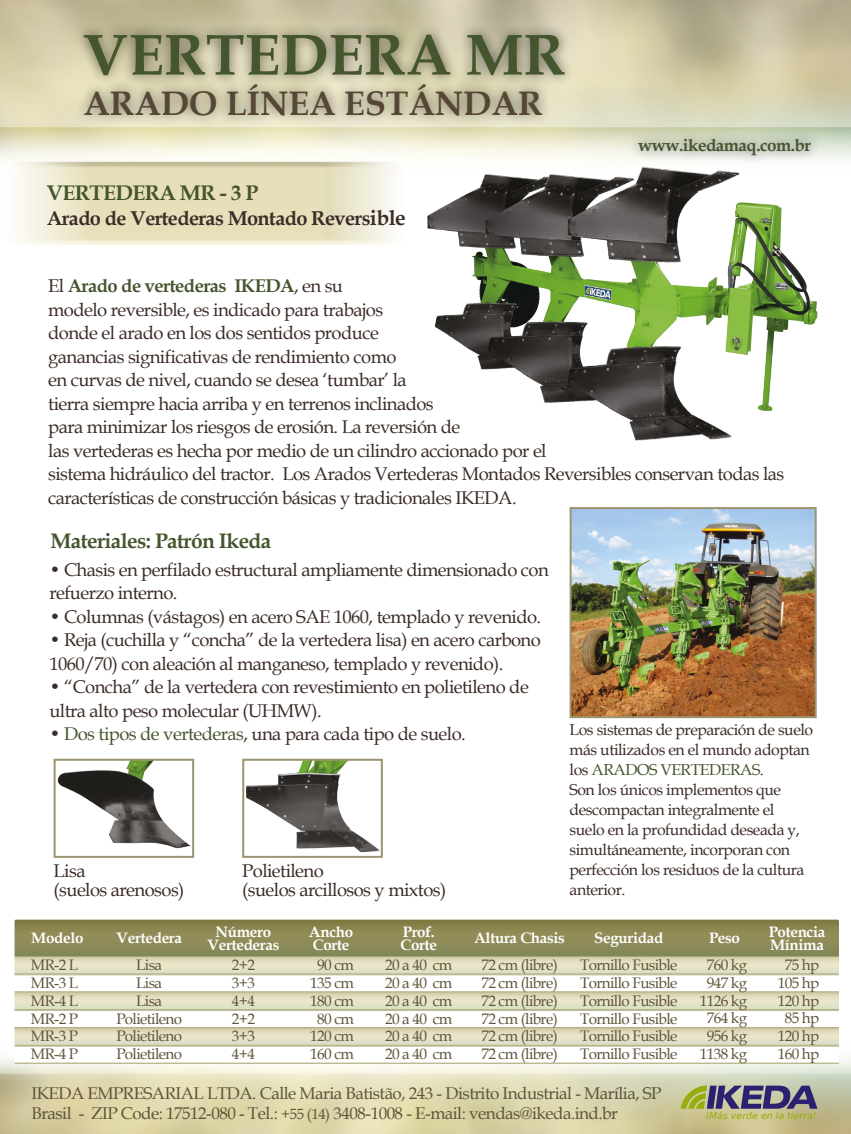
<style>
.page{position:relative;width:851px;height:1134px;background:#fff}
.page>*{position:absolute;margin:0;border:0;box-sizing:border-box;transform-origin:0 0}
.t1{font:700 58px "Book Antiqua";color:#45552e}
.t2{font:700 34px "Book Antiqua";color:#554635}
.t3{font:700 22px "Book Antiqua";letter-spacing:-.025em;color:#554635}
.t4{font:700 22px "Book Antiqua";letter-spacing:-.025em;color:#45552e}
.t5{font:700 21.2px "Book Antiqua";letter-spacing:-.03em;color:#45552e}
.t6{font:700 21px "Book Antiqua";letter-spacing:-.03em;color:#45552e}
.t7{font:700 20px "Book Antiqua";letter-spacing:-.03em;color:#3c2c27}
.t8{font:18.4px/23.6px "Book Antiqua";letter-spacing:-.03em;color:#3c2c27}
.t9{font:17px/20.6px "Book Antiqua";letter-spacing:-.03em;color:#5d553a}
.t10{font:700 17px "Book Antiqua";letter-spacing:-.03em;color:#45552e}
.t11{font:15.8px/20px "Book Antiqua";letter-spacing:-.03em;color:#3c2c27}
.t12{font:15.2px/17.8px "Book Antiqua";letter-spacing:-.04em;color:#5e553a;text-align:justify}
.t13{font:700 15.2px/13.6px "Book Antiqua";letter-spacing:-.02em;color:#fff}
.t14{font:italic 9.4px "Bitstream Vera Sans";color:#95ad0d}
.s1{font-size:21.2px}
.s2{font-weight:700;color:#45552e}
.s3{color:#45552e}
.s4{font-size:14.8px}
</style>
<div class="page">
<img style="left:0;top:919px;width:850px;height:145px">
<div style="left:143px;top:1073px;width:198px;height:39px;background:#f5f3de"></div>
<div style="left:371px;top:1069px;width:307px;height:43px;background:#f5f2e0"></div>
<div style="left:72px;top:23px;width:504px;height:64px;background:#000;opacity:.55"></div>
<div style="left:73px;top:73px;width:479px;height:53px;background:#000;opacity:.55"></div>
<div style="left:628px;top:128px;width:193px;height:39px;background:#000;opacity:.55"></div>
<img style="left:406px;top:162px;width:421px;height:279px">
<img style="left:572px;top:510px;width:241px;height:205px">
<div style="left:569px;top:507px;width:247px;height:211px;border:2px solid #9c9570"></div>
<img style="left:57px;top:762px;width:133px;height:87px">
<div style="left:54px;top:759px;width:140px;height:99px;border:2px solid #9c9570"></div>
<img style="left:245px;top:762px;width:135px;height:91px">
<div style="left:242px;top:759px;width:141px;height:99px;border:2px solid #9c9570"></div>
<div style="left:786px;top:1073px;width:32px;height:37px;background:#dce5d6"></div>
<svg style="left:680px;top:1085px;width:137px;height:24px;background:#78767c"></svg>
<h1 class="t1" style="left:83px;top:15px;width:483px">VERTEDERA MR</h1>
<h2 class="t2" style="left:83px;top:80px;width:460px">ARADO LÍNEA ESTÁNDAR</h2>
<p class="t5" style="left:47px;top:178px;width:213px">VERTEDERA MR - 3 P</p>
<p class="t7" style="left:47px;top:205px;width:360px">Arado de Vertederas Montado Revers<span class="s1">ible</span></p>
<p class="t10" style="left:638px;top:134px;width:174px">www.ikedamaq.com.br</p>
<p class="t8" style="left:48px;top:274px;width:737px">El <span class="s2">Arado de vertederas IKEDA</span>, en su<br>modelo reversible, es indicado para trabajos<br>donde el arado en los dos sentidos produce<br>ganancias significativas de rendimiento como<br>en curvas de nivel, cuando se desea ‘tumbar’ la<br>tierra siempre hacia arriba y en terrenos inclinados<br>para minimizar los riesgos de erosión. La reversión de<br>las vertederas es hecha por medio de un cilindro accionado por el<br>sistema hidráulico del tractor. Los Arados Vertederas Montados Reversibles conservan todas las características de construcción básicas y tradicionales IKEDA.</p>
<p class="t6" style="left:51px;top:526px;width:222px">Materiales: Patrón Ikeda</p>
<p class="t8" style="left:49px;top:557px;width:501px">• Chasis en perfilado estructural ampliamente dimensionado con refuerzo interno.</p>
<p class="t8" style="left:49px;top:604px;width:493px">• Columnas (vástagos) en acero SAE 1060, templado y revenido.</p>
<p class="t8" style="left:49px;top:628px;width:493px">• Reja (cuchilla y “concha” de la vertedera lisa) en acero carbono<br>1060/70) con aleación al manganeso, templado y revenido).</p>
<p class="t8" style="left:49px;top:675px;width:481px">• “Concha” de la vertedera con revestimiento en polietileno de ultra alto peso molecular (UHMW).</p>
<p class="t8" style="left:49px;top:722px;width:418px">• <span class="s3">Dos tipos de vertederas</span>, una para cada tipo de suelo.</p>
<p class="t8" style="left:54px;top:860px;width:132px;line-height:19.4px">Lisa<br>(suelos arenosos)</p>
<p class="t8" style="left:242px;top:860px;width:205px;line-height:19.4px">Polietileno<br>(suelos arcillosos y mixtos)</p>
<p class="t11" style="left:569px;top:719px;width:245px">Los sistemas de preparación de suelo más utilizados en el mundo adoptan los <span class="s3">ARADOS VERTEDERAS</span>.<br>Son los únicos implementos que descompactan integralmente el suelo en la profundidad deseada y, simultáneamente, incorporan con perfección los residuos de la cultura anterior.</p>
<p class="t13" style="left:31px;top:931px;width:54px">Modelo</p>
<p class="t13" style="left:116px;top:931px;width:67px">Vertedera</p>
<p class="t13" style="left:207px;top:924px;width:74px;text-align:center">Número<br>Vertederas</p>
<p class="t13" style="left:309px;top:924px;width:46px">Ancho<br>Corte</p>
<p class="t13" style="left:400px;top:924px;width:38px">Prof.<br>Corte</p>
<p class="t13" style="left:474px;top:931px;width:92px">Altura Chasis</p>
<p class="t13" style="left:594px;top:931px;width:70px">Seguridad</p>
<p class="t13" style="left:709px;top:931px;width:33px">Peso</p>
<p class="t13" style="left:768px;top:924px;width:58px">Potencia<br>Mínima</p>
<p class="t12" style="left:31px;top:956px;width:49px">MR-2 L MR-3 L MR-4 L MR-2 P MR-3 P MR-4 P</p>
<p class="t12" style="left:116px;top:956px;width:67px;text-align:center">Lisa<br>Lisa<br>Lisa<br>Polietileno<br>Polietileno<br>Polietileno</p>
<p class="t12" style="left:232px;top:956px;width:25px">2+2<br>3+3<br>4+4<br>2+2<br>3+3<br>4+4</p>
<p class="t12" style="left:310px;top:956px;width:45px;text-align:center">90 cm<br>135 cm<br>180 cm<br>80 cm<br>120 cm<br>160 cm</p>
<p class="t12" style="left:385px;top:956px;width:69px">20 a 40 cm 20 a 40 cm 20 a 40 cm 20 a 40 cm 20 a 40 cm 20 a 40 cm</p>
<p class="t12" style="left:481px;top:956px;width:78px">72 cm (libre)<br>72 cm (libre)<br>72 cm (libre)<br>72 cm (libre)<br>72 cm (libre)<br>72 cm (libre)</p>
<p class="t12" style="left:580px;top:956px;width:99px">Tornillo Fusible Tornillo Fusible Tornillo Fusible Tornillo Fusible Tornillo Fusible Tornillo Fusible</p>
<p class="t12" style="left:699px;top:956px;width:49px;text-align:center">760 kg<br>947 kg<br>1126 kg<br>764 kg<br>956 kg<br>1138 kg</p>
<p class="t12" style="left:777px;top:956px;width:43px;text-align:center">75 hp<br>105 hp<br>120 hp<br>85 hp<br>120 hp<br>160 hp</p>
<p class="t4" style="left:153px;top:1077px;width:178px">VERTEDERA MR</p>
<p class="t3" style="left:381px;top:1077px;width:288px">ARADO LÍNEA ESTÁNDAR</p>
<p class="t9" style="left:31px;top:1082px;width:631px">IKEDA EMPRESARIAL LTDA. Calle Maria Batistão, 243 - Distrito Industrial - Marília, SP<br>Brasil - ZIP Code: 17512-080 - Tel.: <span class="s4">+55 (14)</span> 3408-1008 - E-mail: vendas@ikeda.ind.br</p>
<p class="t14" style="left:705px;top:1110px;width:113px">¡Más verde en la tierra!</p>
</div>
